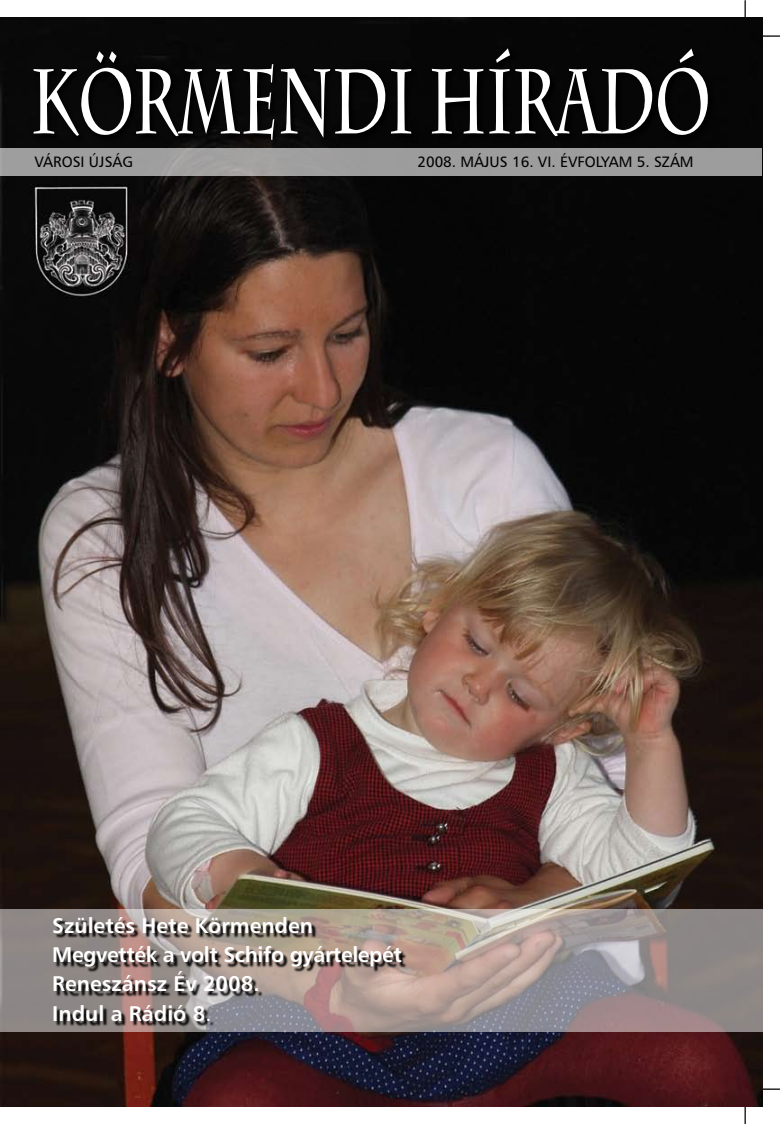
<style>
.page{position:relative;width:780px;height:1124px;background:#fff}
.page>*{position:absolute;margin:0;border:0;box-sizing:border-box;transform-origin:0 0}
.t1{font:700 91.25px "Charlesworth H";color:#fff;scale:.65 1}
.t2{font:700 21.25px/29px "Humanist 777 HBT";color:#fff}
.t3{font:15px "Humanist 777 HBT";color:#000}
.s1{font-weight:400}
</style>
<div class="page">
<hr style="left:730px;top:35px;width:49px;height:2px;background:#000">
<hr style="left:744px;top:0;width:1px;height:45px;background:#000">
<hr style="left:744px;top:1080px;width:1px;height:43px;background:#000">
<hr style="left:723px;top:1088px;width:56px;height:1px;background:#000">
<img style="left:0;top:18px;width:762px;height:1088px">
<div style="left:33px;top:48px;width:682px;height:99px;background:#000"></div>
<div style="left:0;top:148px;width:761px;height:28px;background:#9d9d9d"></div>
<svg style="left:0;top:908px;width:762px;height:123px;background:#9f9491"></svg>
<svg style="left:54px;top:918px;width:354px;height:109px;background:#90827d"></svg>
<h1 class="t1" style="left:31px;top:48px;width:1048px">KÖRMENDI HÍRADÓ</h1>
<p class="t3" style="left:35px;top:153px;width:100px">VÁROSI ÚJSÁG</p>
<p class="t3" style="left:417px;top:153px;width:278px">2008. MÁJUS 16. VI. ÉVFOLYAM 5. SZÁM</p>
<p class="t2" style="left:52px;top:910px;width:351px">Születés Hete Körmenden<br>Megvették a volt Schifo gyártelepét<br>Reneszánsz Év 2008.<br>Indul a Rádió 8<span class="s1">.</span></p>
</div>
